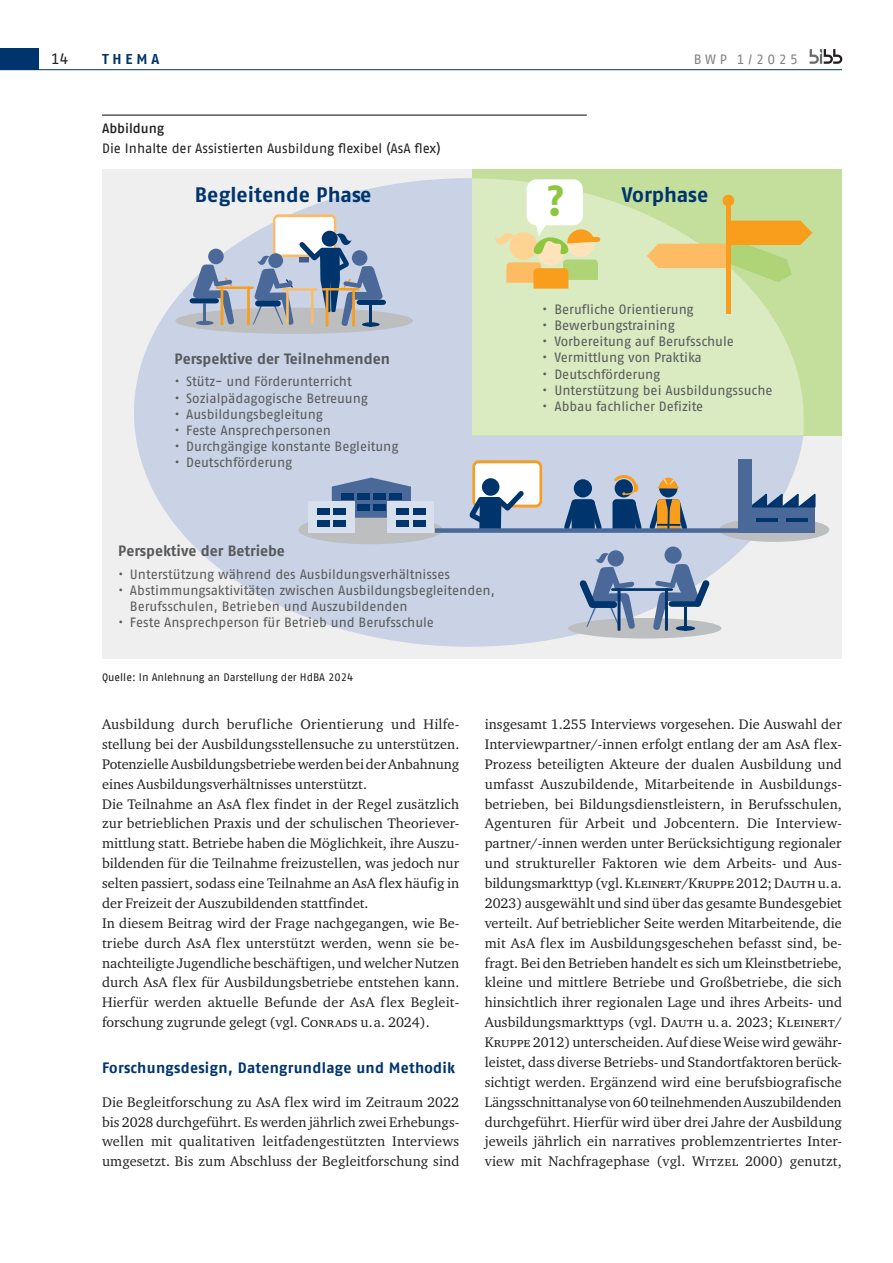
<style>
.page{position:relative;width:893px;height:1263px;background:#fff}
.page>*{position:absolute;margin:0;border:0;box-sizing:border-box;transform-origin:0 0}
.t1{font:700 42px "Fago Pro";color:#8dc63f}
.t2{font:700 21px "Fago Pro";color:#00346d}
.t3{font:700 15px "Fago Pro";letter-spacing:-.005em;color:#58595b}
.Titel_H2_Subhead-1{font:700 15px "Fago Pro";letter-spacing:.015em;color:#00346d}
.t4{font:15px "Fago Pro";color:#231f20}
.Grundschrift{font:14.25px/20px "Charter ITC Pro";letter-spacing:.005em;color:#231f20;text-align:justify}
.t5{font:700 14.25px "Fago Pro";letter-spacing:.27em;color:#00346d}
.t6{font:13.5px/16.2px "Fago Pro";letter-spacing:-.005em;color:#58595b}
.Abbildung-2_Zeile{font:13.5px/19.8px "Fago Pro";color:#231f20}
.t7{font:13.5px "Fago Pro";letter-spacing:.26em;color:#808285}
.Quelle{font:10.8px "Fago Pro";color:#231f20}
.s1{font-weight:500}
</style>
<div class="page">
<hr style="left:0;top:69px;width:842px;height:1px;background:#00346d">
<div style="left:0;top:48px;width:38px;height:22px;background:#00346d"></div>
<svg style="left:810px;top:49px;width:32px;height:15px"></svg>
<hr style="left:102px;top:115px;width:485px;height:1px;background:#231f20">
<div style="left:102px;top:169px;width:740px;height:489px;background:#efeff0"></div>
<div style="left:134px;top:178px;width:671px;height:469px;background:#c9d3e5;border-radius:50%"></div>
<div style="left:472px;top:169px;width:370px;height:266px;background:#c4df9b"></div>
<svg style="left:472px;top:178px;width:332px;height:257px;fill:#daebc1"></svg>
<div style="left:175px;top:308px;width:238px;height:26px;background:#bcbec0;border-radius:50%"></div>
<div style="left:208px;top:249px;width:16px;height:15px;background:#4a6999;border-radius:50%"></div>
<hr style="left:221px;top:286px;width:2px;height:39px;background:#f99d1c">
<hr style="left:247px;top:286px;width:3px;height:39px;background:#f99d1c">
<svg style="left:196px;top:321px;width:18px;height:4px"></svg>
<hr style="left:216px;top:286px;width:38px;height:3px;background:#f99d1c">
<svg style="left:190px;top:264px;width:44px;height:60px"></svg>
<hr style="left:352px;top:288px;width:3px;height:39px;background:#f99d1c">
<hr style="left:326px;top:288px;width:2px;height:39px;background:#f99d1c">
<svg style="left:253px;top:214px;width:133px;height:112px"></svg>
<svg style="left:469px;top:460px;width:73px;height:68px"></svg>
<div style="left:574px;top:479px;width:18px;height:19px;background:#00346d;border-radius:50%"></div>
<svg style="left:564px;top:496px;width:38px;height:32px"></svg>
<svg style="left:612px;top:475px;width:75px;height:53px"></svg>
<div style="left:568px;top:618px;width:153px;height:20px;background:#bcbec0;border-radius:50%"></div>
<svg style="left:608px;top:550px;width:16px;height:16px"></svg>
<svg style="left:664px;top:546px;width:18px;height:18px"></svg>
<hr style="left:665px;top:588px;width:3px;height:43px;background:#00346d">
<hr style="left:617px;top:588px;width:3px;height:43px;background:#00346d">
<svg style="left:579px;top:552px;width:131px;height:78px"></svg>
<div style="left:719px;top:518px;width:110px;height:24px;background:#bcbec0;border-radius:50%"></div>
<div style="left:751px;top:507px;width:64px;height:26px;background:#4a6999"></div>
<svg style="left:752px;top:491px;width:64px;height:17px"></svg>
<div style="left:738px;top:460px;width:14px;height:73px;background:#4a6999"></div>
<hr style="left:756px;top:518px;width:21px;height:4px;background:#00346d">
<hr style="left:786px;top:518px;width:22px;height:4px;background:#00346d">
<div style="left:298px;top:515px;width:145px;height:29px;background:#bcbec0;border-radius:50%"></div>
<svg style="left:332px;top:478px;width:79px;height:40px"></svg>
<div style="left:390px;top:493px;width:12px;height:7px;background:#00346d"></div>
<div style="left:373px;top:493px;width:13px;height:7px;background:#00346d"></div>
<div style="left:373px;top:504px;width:13px;height:7px;background:#00346d"></div>
<div style="left:357px;top:493px;width:12px;height:7px;background:#00346d"></div>
<div style="left:357px;top:504px;width:12px;height:7px;background:#00346d"></div>
<div style="left:341px;top:493px;width:12px;height:7px;background:#00346d"></div>
<div style="left:388px;top:502px;width:46px;height:31px;background:#d9e0ed"></div>
<div style="left:413px;top:509px;width:12px;height:6px;background:#00346d"></div>
<div style="left:413px;top:520px;width:12px;height:6px;background:#00346d"></div>
<div style="left:397px;top:509px;width:12px;height:6px;background:#00346d"></div>
<div style="left:396px;top:520px;width:13px;height:6px;background:#00346d"></div>
<div style="left:308px;top:502px;width:47px;height:31px;background:#d9e0ed"></div>
<div style="left:334px;top:509px;width:12px;height:6px;background:#00346d"></div>
<div style="left:334px;top:520px;width:12px;height:6px;background:#00346d"></div>
<div style="left:317px;top:509px;width:13px;height:6px;background:#00346d"></div>
<div style="left:317px;top:520px;width:13px;height:6px;background:#00346d"></div>
<div style="left:435px;top:528px;width:304px;height:5px;background:#4a6999"></div>
<div style="left:722px;top:195px;width:12px;height:11px;background:#f99d1c;border-radius:50%"></div>
<svg style="left:647px;top:221px;width:165px;height:61px"></svg>
<div style="left:726px;top:204px;width:5px;height:110px;background:#f99d1c"></div>
<svg style="left:495px;top:179px;width:103px;height:110px;background:#e6e1af"></svg>
<p class="t4" style="left:51px;top:50px;width:19px">14</p>
<p class="t5" style="left:102px;top:50px;width:59px">THEMA</p>
<p class="t7" style="left:694px;top:51px;width:106px">BWP 1/2025</p>
<p class="Abbildung-2_Zeile" style="left:102px;top:118px;width:340px"><span class="s1">Abbildung<br></span>Die Inhalte der Assistierten Ausbildung flexibel (AsA flex)</p>
<p class="t2" style="left:195px;top:182px;width:178px">Begleitende Phase</p>
<p class="t2" style="left:622px;top:182px;width:88px">Vorphase</p>
<p class="t1" style="left:547px;top:175px;width:20px">?</p>
<p class="t3" style="left:174px;top:350px;width:217px">Perspektive der Teilnehmenden</p>
<p class="t6" style="left:174px;top:373px;width:179px">• Stütz- und Förderunterricht</p>
<p class="t6" style="left:174px;top:390px;width:195px">• Sozialpädagogische Betreuung</p>
<p class="t6" style="left:174px;top:406px;width:150px">• Ausbildungsbegleitung</p>
<p class="t6" style="left:174px;top:422px;width:158px">• Feste Ansprechpersonen</p>
<p class="t6" style="left:174px;top:438px;width:225px">• Durchgängige konstante Begleitung</p>
<p class="t6" style="left:174px;top:454px;width:119px">• Deutschförderung</p>
<p class="t3" style="left:118px;top:542px;width:168px">Perspektive der Betriebe</p>
<p class="t6" style="left:118px;top:566px;width:333px">• Unterstützung während des Ausbildungsverhältnisses</p>
<p class="t6" style="left:130px;top:582px;width:366px;text-indent:-12px">• Abstimmungsaktivitäten zwischen Ausbildungsbegleitenden,<br>Berufsschulen, Betrieben und Auszubildenden</p>
<p class="t6" style="left:118px;top:614px;width:317px">• Feste Ansprechperson für Betrieb und Berufsschule</p>
<p class="Quelle" style="left:102px;top:671px;width:253px">Quelle: In Anlehnung an Darstellung der HdBA 2024</p>
<p class="t6" style="left:542px;top:301px;width:153px">• Berufliche Orientierung</p>
<p class="t6" style="left:542px;top:317px;width:134px">• Bewerbungstraining</p>
<p class="t6" style="left:542px;top:333px;width:193px">• Vorbereitung auf Berufsschule</p>
<p class="t6" style="left:542px;top:349px;width:161px">• Vermittlung von Praktika</p>
<p class="t6" style="left:542px;top:366px;width:120px">• Deutschförderung</p>
<p class="t6" style="left:542px;top:382px;width:232px">• Unterstützung bei Ausbildungssuche</p>
<p class="t6" style="left:542px;top:398px;width:163px">• Abbau fachlicher Defizite</p>
<p class="Grundschrift" style="left:102px;top:714px;width:359px">Ausbildung durch berufliche Orientierung und Hilfe&shy;stellung bei der Ausbildungsstellensuche zu unterstützen.<br>Potenzielle Ausbildungsbetriebe werden bei der Anbahnung eines Ausbildungsverhältnisses unterstützt.</p>
<p class="Grundschrift" style="left:102px;top:793px;width:359px">Die Teilnahme an AsA flex findet in der Regel zusätzlich zur betrieblichen Praxis und der schulischen Theoriever&shy;mittlung statt. Betriebe haben die Möglichkeit, ihre Auszu&shy;bildenden für die Teilnahme freizustellen, was jedoch nur selten passiert, sodass eine Teilnahme an AsA flex häufig in der Freizeit der Auszubildenden stattfindet.</p>
<p class="Grundschrift" style="left:102px;top:913px;width:359px">In diesem Beitrag wird der Frage nachgegangen, wie Be&shy;triebe durch AsA flex unterstützt werden, wenn sie be&shy;nachteiligte Jugendliche beschäftigen, und welcher Nutzen durch AsA flex für Ausbildungsbetriebe entstehen kann.<br>Hierfür werden aktuelle Befunde der AsA flex Begleit&shy;forschung zugrunde gelegt (vgl. Conrads u. a. 2024).</p>
<h2 class="Titel_H2_Subhead-1" style="left:102px;top:1059px;width:355px">Forschungsdesign, Datengrundlage und Methodik</h2>
<p class="Grundschrift" style="left:102px;top:1092px;width:359px">Die Begleitforschung zu AsA flex wird im Zeitraum 2022 bis 2028 durchgeführt. Es werden jährlich zwei Erhebungs&shy;wellen mit qualitativen leitfadengestützten Interviews umgesetzt. Bis zum Abschluss der Begleitforschung sind</p>
<p class="Grundschrift" style="left:485px;top:714px;width:359px">insgesamt 1.255 Interviews vorgesehen. Die Auswahl der Interviewpartner/-innen erfolgt entlang der am AsA flex-Prozess beteiligten Akteure der dualen Ausbildung und umfasst Auszubildende, Mitarbeitende in Ausbildungs&shy;betrieben, bei Bildungsdienstleistern, in Berufsschulen, Agenturen für Arbeit und Jobcentern. Die Interview&shy;partner/-innen werden unter Berücksichtigung regionaler und struktureller Faktoren wie dem Arbeits- und Aus&shy;bildungsmarkttyp (vgl. Kleinert/Kruppe 2012; Dauth u. a.<br>2023) ausgewählt und sind über das gesamte Bundesgebiet verteilt. Auf betrieblicher Seite werden Mitarbeitende, die mit AsA flex im Ausbildungsgeschehen befasst sind, be&shy;fragt. Bei den Betrieben handelt es sich um Kleinstbetriebe, kleine und mittlere Betriebe und Großbetriebe, die sich hinsichtlich ihrer regionalen Lage und ihres Arbeits- und Ausbildungsmarkttyps (vgl. Dauth u. a. 2023; Kleinert/ Kruppe 2012) unterscheiden. Auf diese Weise wird gewähr&shy;leistet, dass diverse Betriebs- und Standortfaktoren berück&shy;sichtigt werden. Ergänzend wird eine berufsbiografische Längsschnittanalyse von 60 teilnehmenden Auszubildenden durchgeführt. Hierfür wird über drei Jahre der Ausbildung jeweils jährlich ein narratives problemzentriertes Inter&shy;view mit Nachfragephase (vgl. Witzel 2000) genutzt,</p>
</div>
